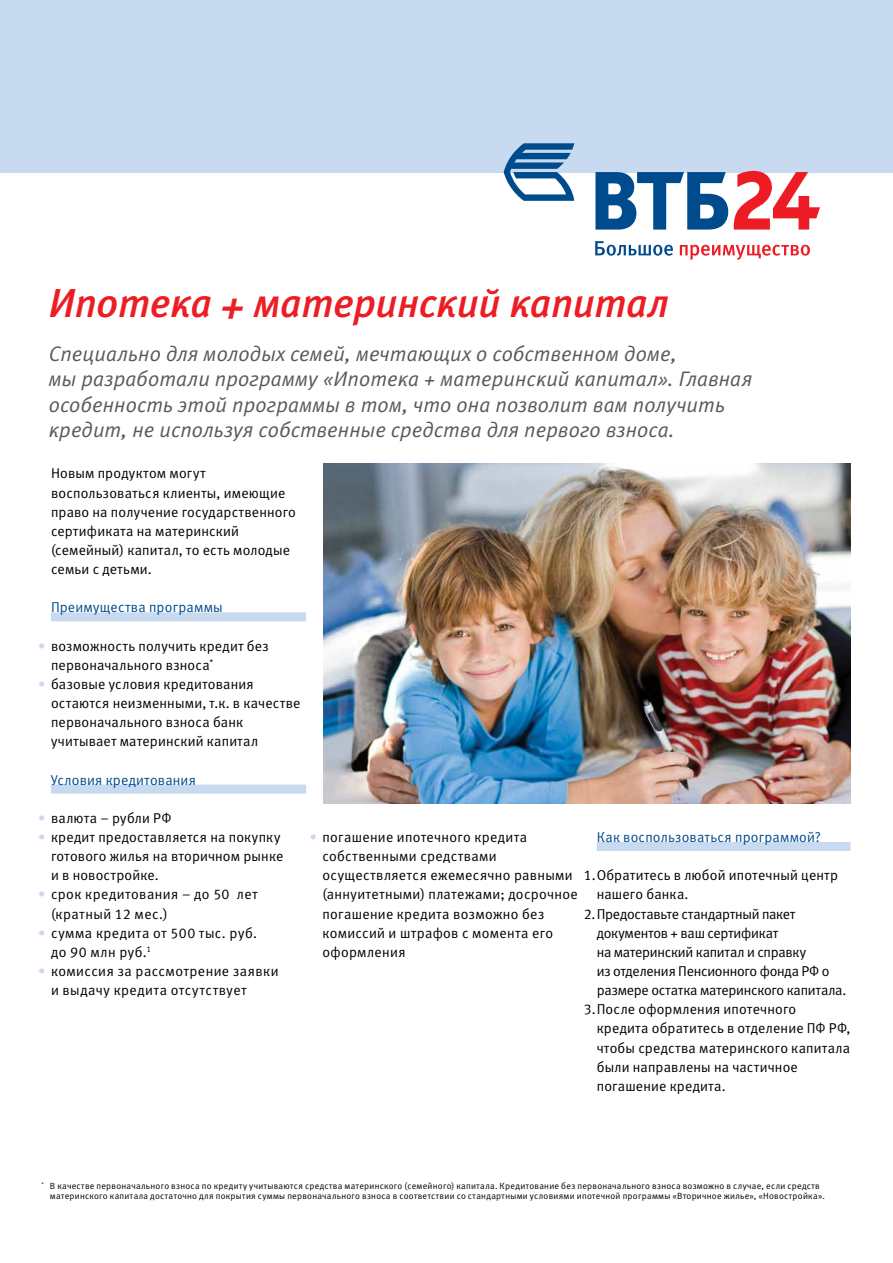
<style>
.page{position:relative;width:893px;height:1263px;background:#fff}
.page>*{position:absolute;margin:0;border:0;box-sizing:border-box;transform-origin:0 0}
.t1{font:italic 40.5px "Meta Medium Cyr LF";letter-spacing:-.01em;color:#ed1d24}
.t2{font:italic 21px/25.5px "Meta Normal Cyr LF";letter-spacing:.005em;color:#58595b}
.t3{font:14.25px/19.2px "Meta Normal Cyr LF";letter-spacing:.015em;color:#000}
.t4{font:14.25px "Meta Normal Cyr LF";letter-spacing:-.02em;color:#000}
.t5{font:14.25px/19.2px "Meta Normal Cyr LF";letter-spacing:.035em;color:#000}
.t6{font:14.25px "Meta Normal Cyr LF";letter-spacing:.015em;color:#004b8d}
.t7{font:14.25px "Meta Normal Cyr LF";letter-spacing:-.015em;color:#000}
.t8{font:9px/10.5px "Meta Normal Cyr LF";letter-spacing:.03em;color:#000}
.s1{color:#c7daf0}
</style>
<div class="page">
<div style="left:0;top:0;width:893px;height:172px;background:#c7daf0"></div>
<div style="left:51px;top:612px;width:255px;height:9px;background:#c7daf0"></div>
<div style="left:51px;top:784px;width:255px;height:9px;background:#c7daf0"></div>
<div style="left:597px;top:842px;width:253px;height:9px;background:#c7daf0"></div>
<img style="left:323px;top:463px;width:527px;height:341px">
<svg style="left:595px;top:241px;width:78px;height:15px"></svg>
<svg style="left:680px;top:245px;width:130px;height:15px"></svg>
<svg style="left:504px;top:143px;width:224px;height:87px"></svg>
<svg style="left:734px;top:171px;width:86px;height:59px"></svg>
<h1 class="t1" style="left:49px;top:280px;width:622px">Ипотека + материнский капитал</h1>
<p class="t2" style="left:49px;top:341px;width:705px">Специально для молодых семей, мечтающих о собственном доме,<br>мы разработали программу «Ипотека + материнский капитал». Главная особенность этой программы в том, что она позволит вам получить кредит, не используя собственные средства для первого взноса.</p>
<p class="t3" style="left:51px;top:464px;width:246px">Новым продуктом могут воспользоваться клиенты, имеющие право на получение государственного сертификата на материнский (семейный) капитал, то есть молодые семьи с детьми.</p>
<p class="t6" style="left:51px;top:599px;width:173px">Преимущества программы</p>
<p class="t3" style="left:51px;top:636px;width:219px;text-indent:-13px"><span class="s1">•</span> возможность получить кредит без первоначального взноса<sup>*</sup></p>
<p class="t3" style="left:51px;top:674px;width:251px;text-indent:-13px"><span class="s1">•</span> базовые условия кредитования остаются неизменными, т.к. в качестве первоначального взноса банк учитывает материнский капитал</p>
<p class="t6" style="left:51px;top:772px;width:146px">Условия кредитования</p>
<p class="t3" style="left:38px;top:808px;width:135px"><span class="s1">•</span> валюта – рубли РФ</p>
<p class="t3" style="left:51px;top:827px;width:234px;text-indent:-13px"><span class="s1">•</span> кредит предоставляется на покупку готового жилья на вторичном рынке и в новостройке.</p>
<p class="t3" style="left:51px;top:885px;width:208px;text-indent:-13px"><span class="s1">•</span> срок кредитования – до 50 лет (кратный 12 мес.)</p>
<p class="t5" style="left:51px;top:923px;width:207px;text-indent:-13px"><span class="s1">•</span> сумма кредита от 500 тыс. руб. до 90 млн руб.<sup>1</sup></p>
<p class="t5" style="left:51px;top:961px;width:229px;text-indent:-13px"><span class="s1">•</span> комиссия за рассмотрение заявки и выдачу кредита отсутствует</p>
<p class="t3" style="left:322px;top:827px;width:257px;text-indent:-13px"><span class="s1">•</span> погашение ипотечного кредита собственными средствами осуществляется ежемесячно равными (аннуитетными) платежами; досрочное погашение кредита возможно без комиссий и штрафов с момента его оформления</p>
<p class="t6" style="left:597px;top:829px;width:226px">Как воспользоваться программой?</p>
<p class="t3" style="left:584px;top:866px;width:256px">1.Обратитесь в любой ипотечный центр</p>
<p class="t3" style="left:597px;top:885px;width:93px">нашего банка.</p>
<p class="t4" style="left:584px;top:906px;width:213px">2.Предоставьте стандартный пакет</p>
<p class="t7" style="left:597px;top:925px;width:183px">документов + ваш сертификат</p>
<p class="t4" style="left:597px;top:944px;width:211px">на материнский капитал и справку</p>
<p class="t7" style="left:597px;top:963px;width:234px">из отделения Пенсионного фонда РФ о</p>
<p class="t4" style="left:597px;top:982px;width:251px">размере остатка материнского капитала.</p>
<p class="t3" style="left:584px;top:1000px;width:214px">3.После оформления ипотечного</p>
<p class="t3" style="left:597px;top:1019px;width:255px">кредита обратитесь в отделение ПФ РФ,</p>
<p class="t3" style="left:597px;top:1038px;width:255px">чтобы средства материнского капитала</p>
<p class="t3" style="left:597px;top:1057px;width:203px">были направлены на частичное</p>
<p class="t3" style="left:597px;top:1076px;width:130px">погашение кредита.</p>
<p class="t8" style="left:50px;top:1180px;width:776px;text-indent:-9px"><sup>*</sup> В качестве первоначального взноса по кредиту учитываются средства материнского (семейного) капитала. Кредитование без первоначального взноса возможно в случае, если средств материнского капитала достаточно для покрытия суммы первоначального взноса в соответствии со стандартными условиями ипотечной программы «Вторичное жилье», «Новостройка».</p>
</div>
